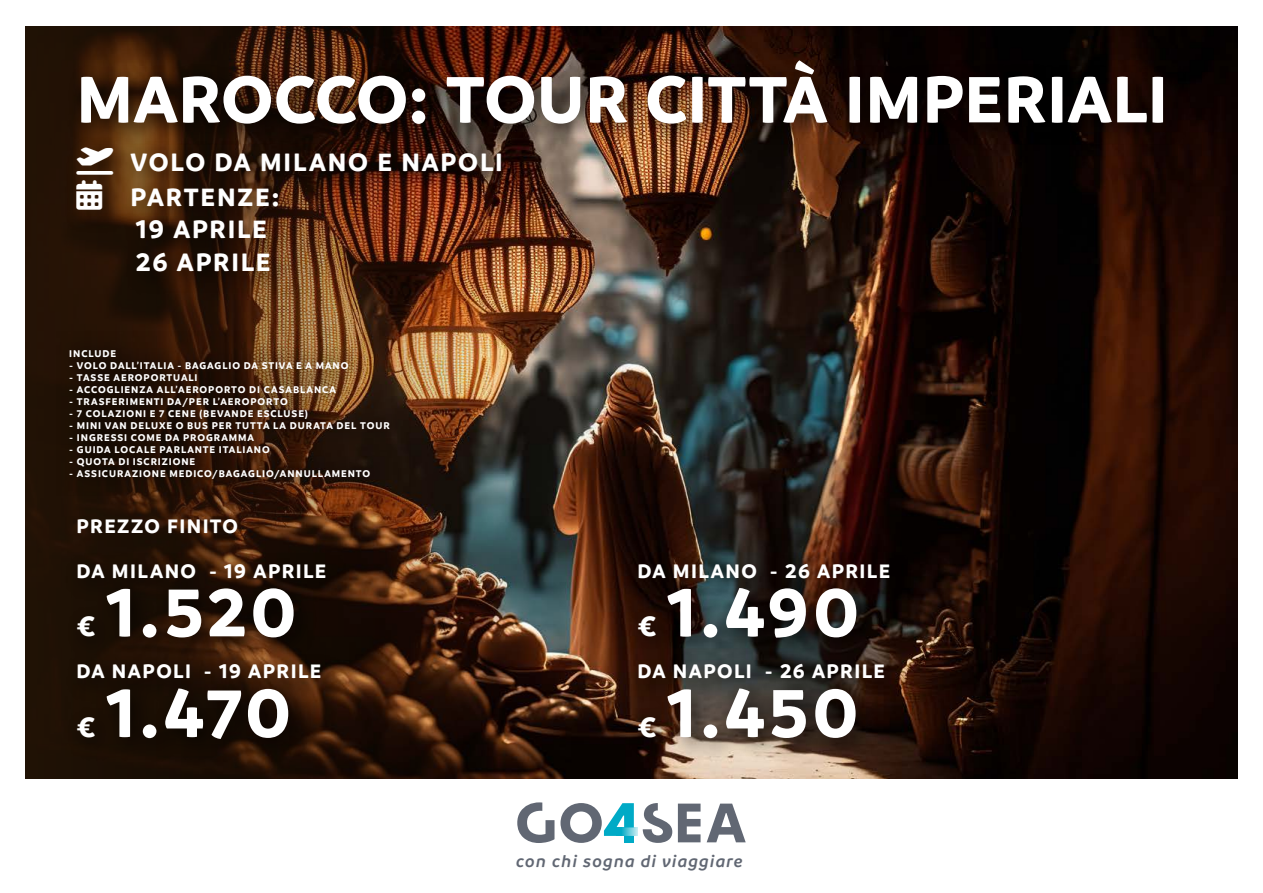
<style>
.page{position:relative;width:1263px;height:893px;background:#fff}
.page>*{position:absolute;margin:0;border:0;box-sizing:border-box;transform-origin:0 0}
.t1{font:700 72px "Branding";letter-spacing:.05em;color:#fff}
.t2{font:700 70.5px "Branding";letter-spacing:.01em;color:#fff}
.t3{font:700 30px "Branding";color:#fff}
.t4{font:700 27px/32.4px "Branding";letter-spacing:.065em;color:#fff}
.t5{font:700 21px "Branding";letter-spacing:.065em;color:#fff}
.t6{font:italic 600 18px "Branding";letter-spacing:.065em;color:#616773}
.t7{font:700 10.5px "Branding";letter-spacing:.09em;color:#fff}
</style>
<div class="page">
<img style="left:534px;top:26px;width:703px;height:753px">
<svg style="left:707px;top:804px;width:39px;height:38px"></svg>
<svg style="left:643px;top:803px;width:29px;height:40px"></svg>
<svg style="left:678px;top:804px;width:22px;height:38px"></svg>
<svg style="left:517px;top:802px;width:37px;height:41px"></svg>
<svg style="left:560px;top:803px;width:74px;height:40px"></svg>
<svg style="left:616px;top:827px;width:22px;height:9px"></svg>
<img style="left:26px;top:26px;width:508px;height:753px">
<div style="left:68px;top:49px;width:1120px;height:99px;background:#000;opacity:.75"></div>
<div style="left:64px;top:136px;width:462px;height:160px;background:#000;opacity:.75"></div>
<div style="left:65px;top:552px;width:848px;height:210px;background:#000;opacity:.75"></div>
<svg style="left:56px;top:331px;width:355px;height:164px;background:#361e0c"></svg>
<svg style="left:77px;top:147px;width:37px;height:27px"></svg>
<h2 class="t2" style="left:77px;top:59px;width:1093px">MAROCCO: TOUR CITTÀ IMPERIALI</h2>
<h3 class="t4" style="left:131px;top:146px;width:374px">VOLO DA MILANO E NAPOLI</h3>
<h3 class="t4" style="left:136px;top:181px;width:145px;text-indent:-59px">▲ PARTENZE:<br>19 APRILE<br>26 APRILE</h3>
<p class="t7" style="left:69px;top:347px;width:48px">INCLUDE</p>
<p class="t7" style="left:69px;top:359px;width:281px">- VOLO DALL’ITALIA - BAGAGLIO DA STIVA E A MANO</p>
<p class="t7" style="left:69px;top:371px;width:130px">- TASSE AEROPORTUALI</p>
<p class="t7" style="left:69px;top:383px;width:268px">- ACCOGLIENZA ALL’AEROPORTO DI CASABLANCA</p>
<p class="t7" style="left:69px;top:395px;width:220px">- TRASFERIMENTI DA/PER L’AEROPORTO</p>
<p class="t7" style="left:69px;top:407px;width:240px">- 7 COLAZIONI E 7 CENE (BEVANDE ESCLUSE)</p>
<p class="t7" style="left:69px;top:419px;width:322px">- MINI VAN DELUXE O BUS PER TUTTA LA DURATA DEL TOUR</p>
<p class="t7" style="left:69px;top:431px;width:186px">- INGRESSI COME DA PROGRAMMA</p>
<p class="t7" style="left:69px;top:443px;width:202px">- GUIDA LOCALE PARLANTE ITALIANO</p>
<p class="t7" style="left:69px;top:455px;width:128px">- QUOTA DI ISCRIZIONE</p>
<p class="t7" style="left:69px;top:467px;width:302px">- ASSICURAZIONE MEDICO/BAGAGLIO/ANNULLAMENTO</p>
<h3 class="t5" style="left:77px;top:515px;width:163px">PREZZO FINITO</h3>
<h3 class="t5" style="left:77px;top:559px;width:251px">DA MILANO - 19 APRILE</h3>
<h3 class="t3" style="left:77px;top:609px;width:21px">€</h3>
<h1 class="t1" style="left:106px;top:571px;width:192px">1.520</h1>
<h3 class="t5" style="left:77px;top:659px;width:246px">DA NAPOLI - 19 APRILE</h3>
<h3 class="t3" style="left:77px;top:710px;width:21px">€</h3>
<h1 class="t1" style="left:106px;top:672px;width:186px">1.470</h1>
<h3 class="t5" style="left:637px;top:559px;width:254px">DA MILANO - 26 APRILE</h3>
<h3 class="t3" style="left:637px;top:609px;width:21px">€</h3>
<h1 class="t1" style="left:667px;top:571px;width:194px">1.490</h1>
<h3 class="t5" style="left:637px;top:659px;width:249px">DA NAPOLI - 26 APRILE</h3>
<h3 class="t3" style="left:637px;top:710px;width:21px">€</h3>
<h1 class="t1" style="left:667px;top:672px;width:193px">1.450</h1>
<h3 class="t6" style="left:516px;top:851px;width:228px">con chi sogna di viaggiare</h3>
</div>
